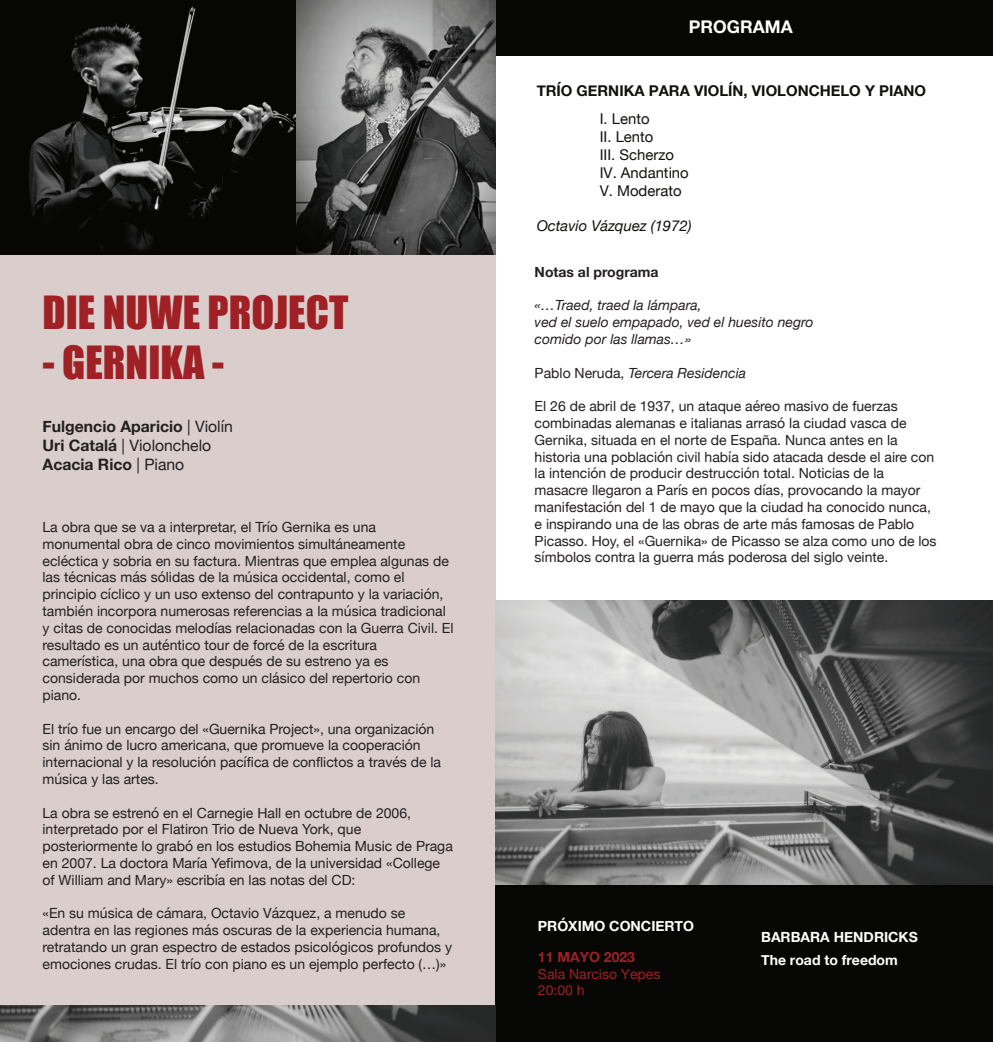
<style>
.page{position:relative;width:993px;height:1042px;background:#fff}
.page>*{position:absolute;margin:0;border:0;box-sizing:border-box;transform-origin:0 0}
.t1{font:42px "Impact";color:#9f2025}
.t2{font:700 17.5px "Helvetica Neue";color:#fff}
.t3{font:700 15.75px/18.9px "Helvetica Neue";color:#231f20}
.t4{font:14.88px/17.8px "Helvetica Neue";color:#10120e}
.t5{font:700 14.88px "Helvetica Neue";color:#10120e}
.t6{font:italic 14.88px "Helvetica Neue";color:#10120e}
.t7{font:14px/16.8px "Helvetica Neue";color:#231f20}
.t8{font:italic 14px/16.8px "Helvetica Neue";color:#231f20}
.t9{font:700 14px/22.1px "Helvetica Neue";color:#fff}
.t10{font:14px/16.8px "Helvetica Neue";color:#9f2025}
.t11{font:700 14px "Helvetica Neue";color:#231f20}
.t12{font:700 14px "Helvetica Neue";color:#9f2025}
.s1{font-weight:400}
.s2{font-style:normal}
</style>
<div class="page">
<div style="left:0;top:1px;width:495px;height:1041px;background:#d9cecc"></div>
<div style="left:495px;top:0;width:497px;height:55px;background:#060604"></div>
<div style="left:495px;top:858px;width:497px;height:184px;background:#060604"></div>
<img style="left:0;top:1005px;width:495px;height:37px">
<img style="left:0;top:0;width:495px;height:254px">
<img style="left:495px;top:600px;width:497px;height:285px">
<h1 class="t1" style="left:43px;top:286px;width:307px">DIE NUWE PROJECT</h1>
<h1 class="t1" style="left:43px;top:337px;width:183px">- GERNIKA -</h1>
<p class="t3" style="left:42px;top:416px;width:192px">Fulgencio Aparicio <span class="s1">| Violín<br></span>Uri Catalá <span class="s1">| Violonchelo<br></span>Acacia Rico <span class="s1">| Piano</span></p>
<p class="t7" style="left:43px;top:518px;width:412px">La obra que se va a interpretar, el Trío Gernika es una monumental obra de cinco movimientos simultáneamente ecléctica y sobria en su factura. Mientras que emplea algunas de las técnicas más sólidas de la música occidental, como el principio cíclico y un uso extenso del contrapunto y la variación, también incorpora numerosas referencias a la música tradicional y citas de conocidas melodías relacionadas con la Guerra Civil. El resultado es un auténtico tour de forcé de la escritura camerística, una obra que después de su estreno ya es considerada por muchos como un clásico del repertorio con piano.</p>
<p class="t7" style="left:43px;top:720px;width:400px">El trío fue un encargo del «Guernika Project», una organización sin ánimo de lucro americana, que promueve la cooperación internacional y la resolución pacífica de conflictos a través de la música y las artes.</p>
<p class="t7" style="left:43px;top:804px;width:411px">La obra se estrenó en el Carnegie Hall en octubre de 2006, interpretado por el Flatiron Trio de Nueva York, que posteriormente lo grabó en los estudios Bohemia Music de Praga en 2007. La doctora María Yefimova, de la universidad «College of William and Mary» escribía en las notas del CD:</p>
<p class="t7" style="left:43px;top:905px;width:411px">«En su música de cámara, Octavio Vázquez, a menudo se adentra en las regiones más oscuras de la experiencia humana, retratando un gran espectro de estados psicológicos profundos y emociones crudas. El trío con piano es un ejemplo perfecto (…)»</p>
<p class="t2" style="left:688px;top:16px;width:105px">PROGRAMA</p>
<p class="t5" style="left:536px;top:81px;width:391px">TRÍO GERNIKA PARA VIOLÍN, VIOLONCHELO Y PIANO</p>
<p class="t4" style="left:599px;top:110px;width:91px">I. Lento<br>II. Lento<br>III. Scherzo<br>IV. Andantino<br>V. Moderato</p>
<p class="t6" style="left:536px;top:217px;width:156px">Octavio Vázquez (1972)</p>
<p class="t11" style="left:534px;top:263px;width:125px">Notas al programa</p>
<p class="t8" style="left:534px;top:297px;width:280px">«…Traed, traed la lámpara,<br>ved el suelo empapado, ved el huesito negro comido por las llamas…»</p>
<p class="t8" style="left:534px;top:364px;width:213px"><span class="s2">Pablo Neruda,</span> Tercera Residencia</p>
<p class="t7" style="left:534px;top:398px;width:403px">El 26 de abril de 1937, un ataque aéreo masivo de fuerzas combinadas alemanas e italianas arrasó la ciudad vasca de Gernika, situada en el norte de España. Nunca antes en la historia una población civil había sido atacada desde el aire con la intención de producir destrucción total. Noticias de la masacre llegaron a París en pocos días, provocando la mayor manifestación del 1 de mayo que la ciudad ha conocido nunca, e inspirando una de las obras de arte más famosas de Pablo Picasso. Hoy, el «Guernika» de Picasso se alza como uno de los símbolos contra la guerra más poderosa del siglo veinte.</p>
<p class="t9" style="left:537px;top:914px;width:157px">PRÓXIMO CONCIERTO</p>
<p class="t12" style="left:537px;top:948px;width:99px">11 MAYO 2023</p>
<p class="t10" style="left:537px;top:965px;width:124px">Sala Narciso Yepes<br>20:00 h</p>
<p class="t9" style="left:760px;top:926px;width:158px">BARBARA HENDRICKS<br>The road to freedom</p>
</div>
